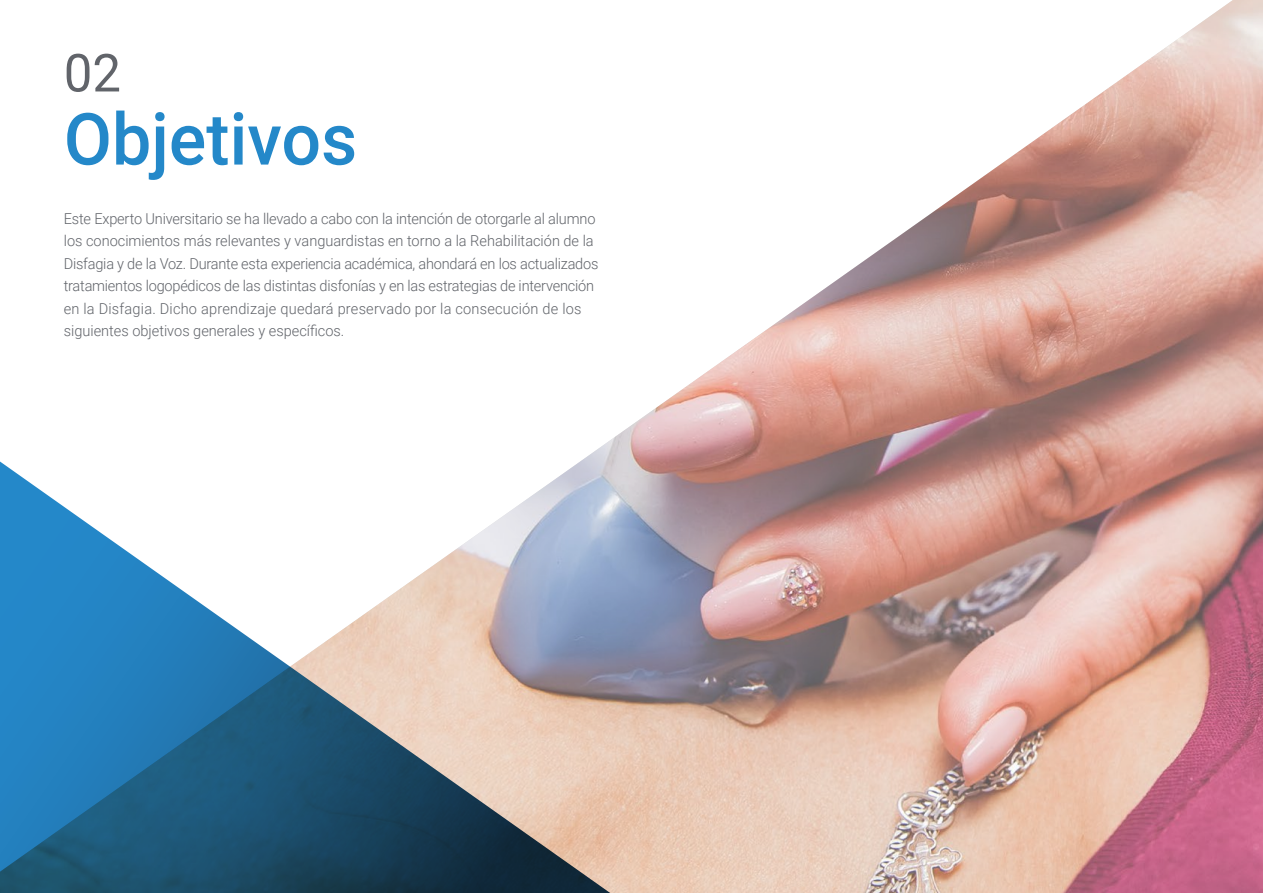
<style>
.page{position:relative;width:1263px;height:893px;background:#fff}
.page>*{position:absolute;margin:0;border:0;box-sizing:border-box;transform-origin:0 0}
.t1{font:500 72px "Roboto";color:#2488c9}
.t2{font:52.5px "Roboto";color:#61646a}
.t3{font:300 15px/22.5px "Roboto";letter-spacing:-.01em;color:#61646a}
</style>
<div class="page">
<img style="left:602px;top:0;width:661px;height:893px">
<svg style="left:0;top:446px;width:640px;height:447px"></svg>
<h2 class="t2" style="left:64px;top:36px;width:59px">02</h2>
<h1 class="t1" style="left:64px;top:89px;width:295px">Objetivos</h1>
<p class="t3" style="left:64px;top:207px;width:536px">Este Experto Universitario se ha llevado a cabo con la intención de otorgarle al alumno los conocimientos más relevantes y vanguardistas en torno a la Rehabilitación de la Disfagia y de la Voz. Durante esta experiencia académica, ahondará en los actualizados tratamientos logopédicos de las distintas disfonías y en las estrategias de intervención en la Disfagia. Dicho aprendizaje quedará preservado por la consecución de los siguientes objetivos generales y específicos.</p>
</div>
